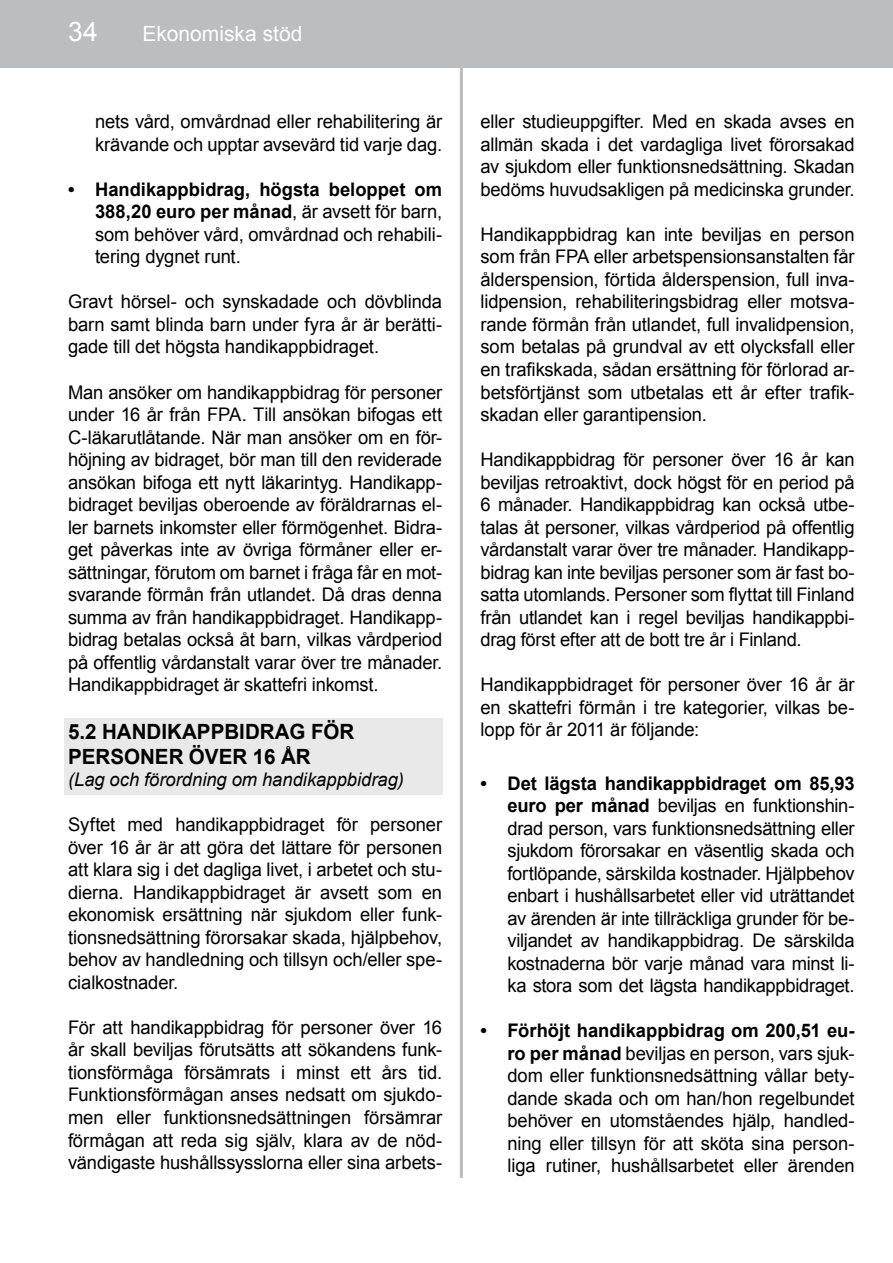
<style>
.page{position:relative;width:893px;height:1263px;background:#fff}
.page>*{position:absolute;margin:0;border:0;box-sizing:border-box;transform-origin:0 0}
.t1{font:27px "Arial";color:#fff}
.t2{font:700 21px "Arial";color:#000}
.t3{font:21px "Arial";color:#fff}
.t4{font:18.75px/22.5px "Arial";letter-spacing:-.01em;color:#000;text-align:justify}
.t5{font:italic 18.75px "Arial";color:#000}
.s1{font-weight:700}
</style>
<div class="page">
<div style="left:0;top:0;width:893px;height:67px;background:#bbbdbe"></div>
<hr style="left:460px;top:63px;width:3px;height:1115px;background:#bbbdbe">
<div style="left:64px;top:718px;width:378px;height:77px;background:#e9e9ea"></div>
<h1 class="t1" style="left:68px;top:13px;width:31px">34</h1>
<p class="t3" style="left:142px;top:20px;width:161px">Ekonomiska stöd</p>
<p class="t4" style="left:95px;top:111px;width:349px">nets vård, omvårdnad eller rehabilitering är krävande och upptar avsevärd tid varje dag.</p>
<p class="t4" style="left:95px;top:178px;width:349px;text-indent:-27px"><span class="s1">• Handikappbidrag, högsta beloppet om 388,20 euro per månad</span>, är avsett för barn, som behöver vård, omvårdnad och rehabili&shy;tering dygnet runt.</p>
<p class="t4" style="left:68px;top:291px;width:376px">Gravt hörsel- och synskadade och dövblinda barn samt blinda barn under fyra år är berätti&shy;gade till det högsta handikappbidraget.</p>
<p class="t4" style="left:68px;top:381px;width:376px">Man ansöker om handikappbidrag för personer under 16 år från FPA. Till ansökan bifogas ett C-läkarutlåtande. När man ansöker om en för&shy;höjning av bidraget, bör man till den reviderade ansökan bifoga ett nytt läkarintyg. Handikapp&shy;bidraget beviljas oberoende av föräldrarnas el&shy;ler barnets inkomster eller förmögenhet. Bidra&shy;get påverkas inte av övriga förmåner eller er&shy;sättningar, förutom om barnet i fråga får en mot&shy;svarande förmån från utlandet. Då dras denna summa av från handikappbidraget. Handikapp&shy;bidrag betalas också åt barn, vilkas vårdperiod på offentlig vårdanstalt varar över tre månader.<br>Handikappbidraget är skattefri inkomst.</p>
<p class="t2" style="left:68px;top:717px;width:64px">5.2 HANDIKA</p>
<p class="t2" style="left:197px;top:717px;width:42px">PPBIDRAG</p>
<p class="t2" style="left:311px;top:717px;width:29px">FÖR</p>
<p class="t2" style="left:68px;top:743px;width:87px">PERSONER</p>
<p class="t2" style="left:189px;top:743px;width:16px">ÖVER</p>
<p class="t2" style="left:253px;top:743px;width:58px">16 ÅR</p>
<p class="t5" style="left:68px;top:768px;width:338px">(Lag och förordning om handikappbidrag)</p>
<p class="t4" style="left:68px;top:814px;width:376px">Syftet med handikappbidraget för personer över 16 år är att göra det lättare för personen att klara sig i det dagliga livet, i arbetet och stu&shy;dierna. Handikappbidraget är avsett som en ekonomisk ersättning när sjukdom eller funk&shy;tionsnedsättning förorsakar skada, hjälpbehov, behov av handledning och tillsyn och/eller spe&shy;cialkostnader.</p>
<p class="t4" style="left:68px;top:1016px;width:376px">För att handikappbidrag för personer över 16 år skall beviljas förutsätts att sökandens funk&shy;tionsförmåga försämrats i minst ett års tid.<br>Funktionsförmågan anses nedsatt om sjukdo&shy;men eller funktionsnedsättningen försämrar förmågan att reda sig själv, klara av de nöd&shy;vändigaste hushållssysslorna eller sina arbets-</p>
<p class="t4" style="left:480px;top:111px;width:376px">eller studieuppgifter. Med en skada avses en allmän skada i det vardagliga livet förorsakad av sjukdom eller funktionsnedsättning. Skadan bedöms huvudsakligen på medicinska grunder.</p>
<p class="t4" style="left:480px;top:223px;width:376px">Handikappbidrag kan inte beviljas en person som från FPA eller arbetspensionsanstalten får ålderspension, förtida ålderspension, full inva&shy;lidpension, rehabiliteringsbidrag eller motsva&shy;rande förmån från utlandet, full invalidpension, som betalas på grundval av ett olycksfall eller en trafikskada, sådan ersättning för förlorad ar&shy;betsförtjänst som utbetalas ett år efter trafik&shy;skadan eller garantipension.</p>
<p class="t4" style="left:480px;top:448px;width:376px">Handikappbidrag för personer över 16 år kan beviljas retroaktivt, dock högst för en period på 6 månader. Handikappbidrag kan också utbe&shy;talas åt personer, vilkas vårdperiod på offentlig vårdanstalt varar över tre månader. Handikapp&shy;bidrag kan inte beviljas personer som är fast bo&shy;satta utomlands. Personer som flyttat till Finland från utlandet kan i regel beviljas handikappbi&shy;drag först efter att de bott tre år i Finland.</p>
<p class="t4" style="left:480px;top:673px;width:376px">Handikappbidraget för personer över 16 år är en skattefri förmån i tre kategorier, vilkas be&shy;lopp för år 2011 är följande:</p>
<p class="t4" style="left:507px;top:772px;width:349px;text-indent:-27px"><span class="s1">• Det lägsta handikappbidraget om 85,93 euro per månad</span> beviljas en funktionshin&shy;drad person, vars funktionsnedsättning eller sjukdom förorsakar en väsentlig skada och fortlöpande, särskilda kostnader. Hjälpbehov enbart i hushållsarbetet eller vid uträttandet av ärenden är inte tillräckliga grunder för be&shy;viljandet av handikappbidrag. De särskilda kostnaderna bör varje månad vara minst li&shy;ka stora som det lägsta handikappbidraget.</p>
<p class="t4" style="left:507px;top:1019px;width:349px;text-indent:-27px"><span class="s1">• Förhöjt handikappbidrag om 200,51 eu&shy;ro per månad</span> beviljas en person, vars sjuk&shy;dom eller funktionsnedsättning vållar bety&shy;dande skada och om han/hon regelbundet behöver en utomståendes hjälp, handled&shy;ning eller tillsyn för att sköta sina person&shy;liga rutiner, hushållsarbetet eller ärenden</p>
</div>
